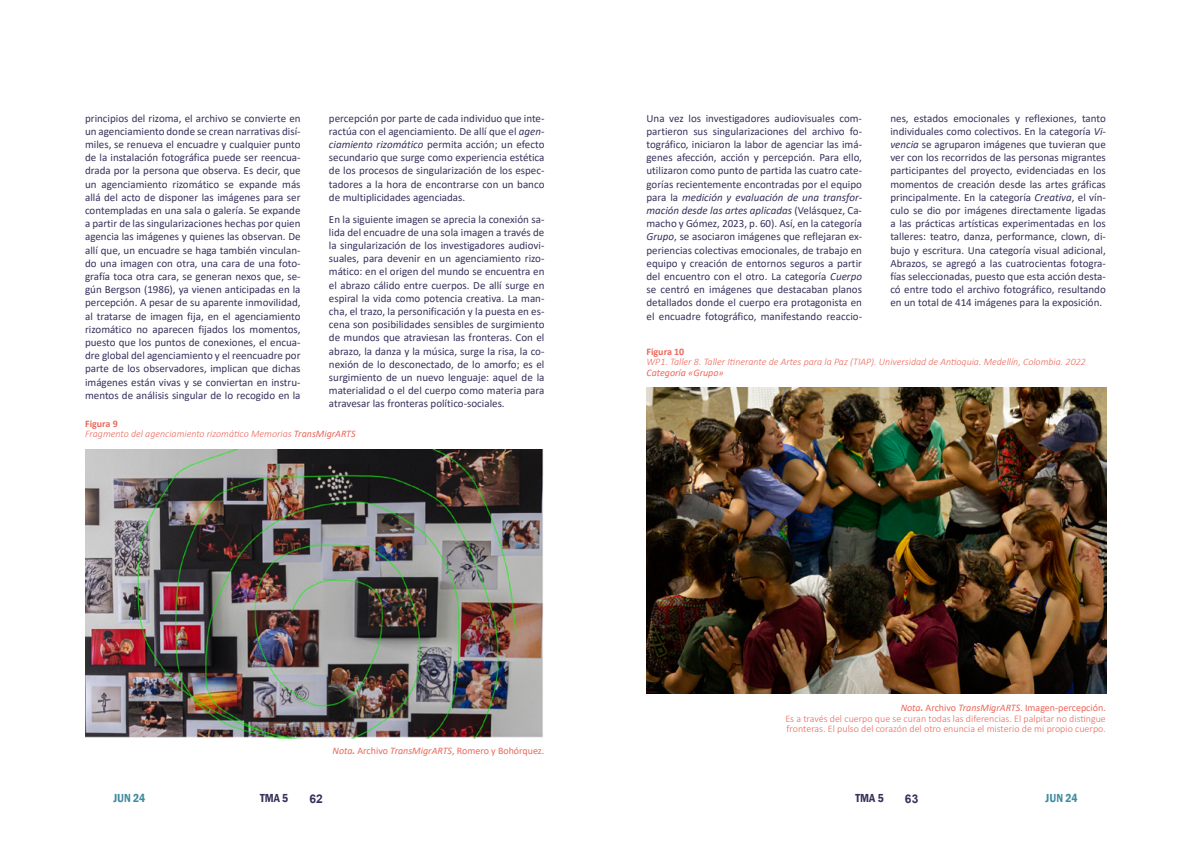
<style>
.page{position:relative;width:1191px;height:842px;background:#fff}
.page>*{position:absolute;margin:0;border:0;box-sizing:border-box;transform-origin:0 0}
.t1{font:600 condensed 12px "Franklin Gothic";color:#408ba0}
.t2{font:600 condensed 12px "Franklin Gothic";color:#37315b}
.t3{font:700 12px "Arial";color:#37315b}
.t4{font:11px/13.2px "Calibri";color:#37315b;text-align:justify}
.t5{font:300 10px/10.6px "Calibri";color:#eb675a;text-align:justify}
.t6{font:italic 300 10px/10.6px "Calibri";color:#eb675a}
.t7{font:10px "Calibri";color:#eb675a}
.t8{font:italic 10px "Calibri";color:#eb675a}
.t9{font:700 10px "Calibri";color:#eb675a}
.s1{font-style:italic}
.s2{font-weight:700;font-style:normal}
.s3{font-weight:400}
.s4{font-weight:700;font-style:italic}
.s5{font-weight:400;font-style:italic}
</style>
<div class="page">
<img style="left:85px;top:450px;width:459px;height:288px">
<img style="left:647px;top:387px;width:459px;height:306px">
<p class="t4" style="left:85px;top:111px;width:217px">principios del rizoma, el archivo se convierte en un agenciamiento donde se crean narrativas disí&shy;miles, se renueva el encuadre y cualquier punto de la instalación fotográfica puede ser reencua&shy;drada por la persona que observa. Es decir, que un agenciamiento rizomático se expande más allá del acto de disponer las imágenes para ser contempladas en una sala o galería. Se expande a partir de las singularizaciones hechas por quien agencia las imágenes y quienes las observan. De allí que, un encuadre se haga también vinculan&shy;do una imagen con otra, una cara de una foto&shy;grafía toca otra cara, se generan nexos que, se&shy;gún Bergson (1986), ya vienen anticipadas en la percepción. A pesar de su aparente inmovilidad, al tratarse de imagen fija, en el agenciamiento rizomático no aparecen fijados los momentos, puesto que los puntos de conexiones, el encua&shy;dre global del agenciamiento y el reencuadre por parte de los observadores, implican que dichas imágenes están vivas y se conviertan en instru&shy;mentos de análisis singular de lo recogido en la</p>
<p class="t4" style="left:329px;top:111px;width:217px">percepción por parte de cada individuo que inte&shy;ractúa con el agenciamiento. De allí que el <span class="s1">agen&shy;ciamiento rizomático</span> permita acción; un efecto secundario que surge como experiencia estética de los procesos de singularización de los espec&shy;tadores a la hora de encontrarse con un banco de multiplicidades agenciadas.</p>
<p class="t4" style="left:329px;top:212px;width:217px">En la siguiente imagen se aprecia la conexión sa&shy;lida del encuadre de una sola imagen a través de la singularización de los investigadores audiovi&shy;suales, para devenir en un agenciamiento rizo&shy;mático: en el origen del mundo se encuentra en el abrazo cálido entre cuerpos. De allí surge en espiral la vida como potencia creativa. La man&shy;cha, el trazo, la personificación y la puesta en es&shy;cena son posibilidades sensibles de surgimiento de mundos que atraviesan las fronteras. Con el abrazo, la danza y la música, surge la risa, la co&shy;nexión de lo desconectado, de lo amorfo; es el surgimiento de un nuevo lenguaje: aquel de la materialidad o el del cuerpo como materia para atravesar las fronteras político-sociales.</p>
<p class="t6" style="left:85px;top:418px;width:272px"><span class="s2">Figura 9<br></span>Fragmento del agenciamiento rizomático Memorias <span class="s3">TransMigrARTS</span></p>
<p class="t4" style="left:646px;top:111px;width:217px">Una vez los investigadores audiovisuales com&shy;partieron sus singularizaciones del archivo fo&shy;tográfico, iniciaron la labor de agenciar las imá&shy;genes afección, acción y percepción. Para ello, utilizaron como punto de partida las cuatro cate&shy;gorías recientemente encontradas por el equipo para la <span class="s1">medición y evaluación de una transfor&shy;mación desde las artes aplicadas</span> (Velásquez, Ca&shy;macho y Gómez, 2023, p. 60). Así, en la categoría <span class="s1">Grupo</span>, se asociaron imágenes que reflejaran ex&shy;periencias colectivas emocionales, de trabajo en equipo y creación de entornos seguros a partir del encuentro con el otro. La categoría <span class="s1">Cuerpo </span>se centró en imágenes que destacaban planos detallados donde el cuerpo era protagonista en el encuadre fotográfico, manifestando reaccio-</p>
<p class="t4" style="left:890px;top:111px;width:217px">nes, estados emocionales y reflexiones, tanto individuales como colectivos. En la categoría <span class="s1">Vi&shy;vencia</span> se agruparon imágenes que tuvieran que ver con los recorridos de las personas migrantes participantes del proyecto, evidenciadas en los momentos de creación desde las artes gráficas principalmente. En la categoría <span class="s1">Creativa</span>, el vín&shy;culo se dio por imágenes directamente ligadas a las prácticas artísticas experimentadas en los talleres: teatro, danza, performance, clown, di&shy;bujo y escritura. Una categoría visual adicional, Abrazos, se agregó a las cuatrocientas fotogra&shy;fías seleccionadas, puesto que esta acción desta&shy;có entre todo el archivo fotográfico, resultando en un total de 414 imágenes para la exposición.</p>
<p class="t9" style="left:646px;top:344px;width:39px">Figura 10</p>
<p class="t6" style="left:646px;top:356px;width:441px">WP1. Taller 8. Taller Itinerante de Artes para la Paz (TIAP). Universidad de Antioquia. Medellín, Colombia. 2022</p>
<p class="t8" style="left:646px;top:365px;width:79px">Categoría «Grupo»</p>
<p class="t7" style="left:332px;top:743px;width:213px"><span class="s1">Nota</span><span class="s4">.</span> Archivo <span class="s1">TransMigrARTS</span>, Romero y Bohórquez.</p>
<p class="t5" style="left:785px;top:702px;width:322px;text-indent:115px"><span class="s5">Nota</span><span class="s4">.</span> <span class="s3">Archivo</span> <span class="s5">TransMigrARTS</span><span class="s3">. Imagen-percepción.<br></span>Es a través del cuerpo que se curan todas las diferencias. El palpitar no distingue fronteras. El pulso del corazón del otro enuncia el misterio de mi propio cuerpo.</p>
<p class="t1" style="left:113px;top:790px;width:33px">JUN 24</p>
<p class="t2" style="left:260px;top:790px;width:30px">TMA 5</p>
<p class="t3" style="left:309px;top:790px;width:15px">62</p>
<p class="t2" style="left:855px;top:790px;width:30px">TMA 5</p>
<p class="t3" style="left:905px;top:790px;width:15px">63</p>
<p class="t1" style="left:1045px;top:790px;width:33px">JUN 24</p>
</div>
